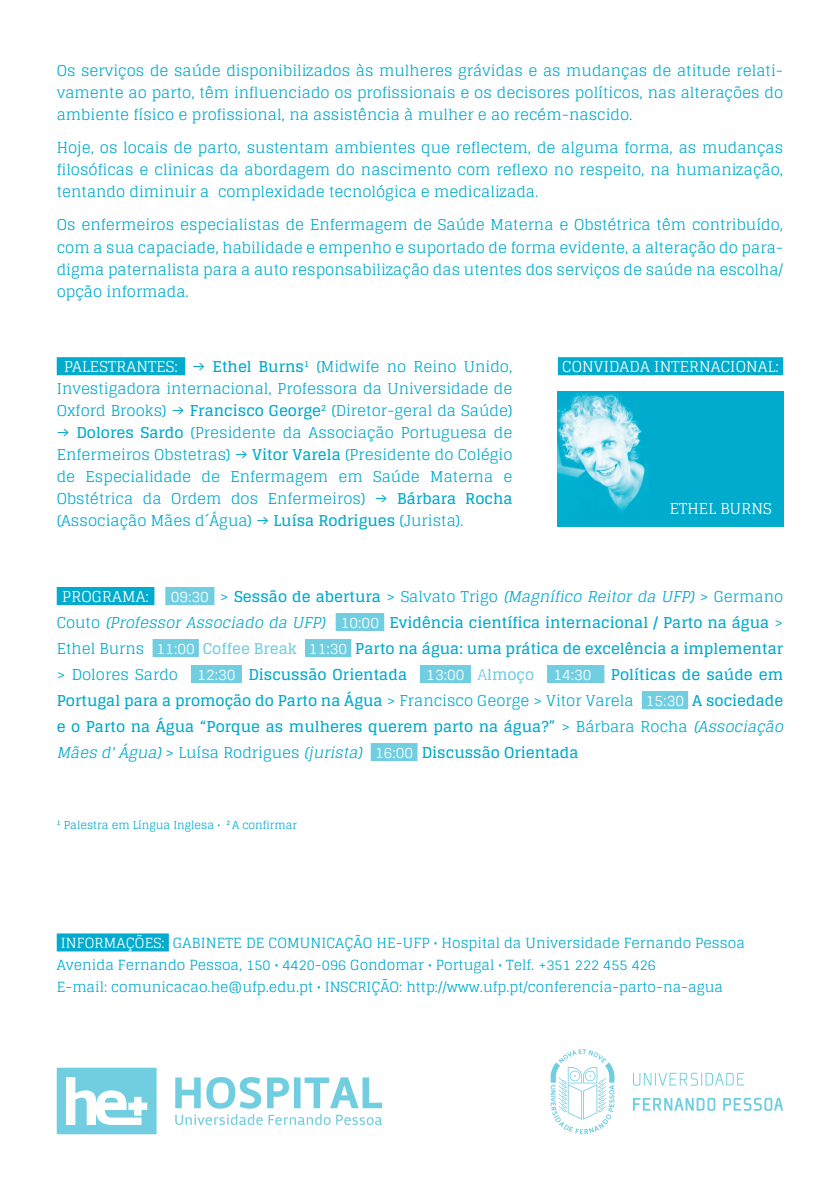
<style>
.page{position:relative;width:840px;height:1191px;background:#fff}
.page>*{position:absolute;margin:0;border:0;box-sizing:border-box;transform-origin:0 0}
.t1{font:15px/22px "Glegoo";color:#00abcd;text-align:justify}
.t2{font:700 15px/26px "Glegoo";color:#00abcd;text-align:justify}
.t3{font:15px "Glegoo";letter-spacing:.01em;color:#fff}
.t4{font:14px/22px "Glegoo";color:#00abcd}
.t5{font:14px "Glegoo";letter-spacing:.01em;color:#fff}
.t6{font:11px "Glegoo";color:#00abcd}
.s1{color:#fff}
.s2{font-weight:700}
.s3{font-weight:400;color:#fff}
.s4{font-weight:400}
.s5{font-weight:400;font-style:italic}
.s6{color:#71cee1}
.s7{font-weight:700;color:#71cee1}
.s8{color:#00abcd}
</style>
<div class="page">
<div style="left:57px;top:587px;width:97px;height:18px;background:#00abcd"></div>
<div style="left:165px;top:587px;width:49px;height:18px;background:#71cee1"></div>
<div style="left:335px;top:613px;width:49px;height:18px;background:#71cee1"></div>
<div style="left:152px;top:639px;width:47px;height:18px;background:#71cee1"></div>
<div style="left:305px;top:639px;width:46px;height:18px;background:#71cee1"></div>
<div style="left:191px;top:665px;width:51px;height:18px;background:#71cee1"></div>
<div style="left:419px;top:665px;width:51px;height:18px;background:#71cee1"></div>
<div style="left:546px;top:665px;width:58px;height:18px;background:#71cee1"></div>
<div style="left:641px;top:691px;width:46px;height:18px;background:#71cee1"></div>
<div style="left:370px;top:743px;width:47px;height:18px;background:#71cee1"></div>
<div style="left:57px;top:933px;width:112px;height:18px;background:#00abcd"></div>
<div style="left:57px;top:357px;width:128px;height:18px;background:#00abcd"></div>
<div style="left:557px;top:391px;width:225px;height:135px;background:#00abcd"></div>
<div style="left:557px;top:357px;width:225px;height:18px;background:#00abcd"></div>
<img style="left:557px;top:393px;width:88px;height:119px">
<svg style="left:550px;top:1049px;width:64px;height:85px"></svg>
<svg style="left:633px;top:1072px;width:110px;height:13px"></svg>
<svg style="left:633px;top:1097px;width:149px;height:13px"></svg>
<svg style="left:57px;top:1067px;width:99px;height:67px"></svg>
<svg style="left:175px;top:1077px;width:207px;height:31px"></svg>
<svg style="left:175px;top:1114px;width:207px;height:11px"></svg>
<p class="t1" style="left:57px;top:60px;width:727px">Os serviços de saúde disponibilizados às mulheres grávidas e as mudanças de atitude relati&shy;vamente ao parto, têm influenciado os profissionais e os decisores políticos, nas alterações do ambiente físico e profissional, na assistência à mulher e ao recém-nascido.</p>
<p class="t1" style="left:57px;top:137px;width:727px">Hoje, os locais de parto, sustentam ambientes que reflectem, de alguma forma, as mudanças filosóficas e clinicas da abordagem do nascimento com reflexo no respeito, na humanização, tentando diminuir a complexidade tecnológica e medicalizada.</p>
<p class="t1" style="left:57px;top:214px;width:727px">Os enfermeiros especialistas de Enfermagem de Saúde Materna e Obstétrica têm contribuído, com a sua capaciade, habilidade e empenho e suportado de forma evidente, a alteração do para&shy;digma paternalista para a auto responsabilização das utentes dos serviços de saúde na escolha/ opção informada.</p>
<p class="t1" style="left:57px;top:356px;width:457px;text-indent:60px"><span class="s1">rantes:</span> → <span class="s2">Ethel Burns</span><sup>1</sup> (Midwife no Reino Unido, Investigadora internacional, Professora da Universidade de Oxford Brooks) → <span class="s2">Francisco George</span><sup>2</sup> (Diretor-geral da Saúde)</p>
<p class="t1" style="left:57px;top:422px;width:457px">→ <span class="s2">Dolores Sardo</span> (Presidente da Associação Portuguesa de Enfermeiros Obstetras) → <span class="s2">Vitor Varela</span> (Presidente do Colégio de Especialidade de Enfermagem em Saúde Materna e Obstétrica da Ordem dos Enfermeiros) → <span class="s2">Bárbara Rocha </span>(Associação Mães d´Água) → <span class="s2">Luísa Rodrigues</span> (Jurista).</p>
<p class="t3" style="left:64px;top:358px;width:28px">Palest</p>
<p class="t3" style="left:562px;top:358px;width:218px">Convidada Inte rnacio nal:</p>
<p class="t3" style="left:669px;top:499px;width:20px">Ethel</p>
<p class="t3" style="left:720px;top:499px;width:51px">Burns</p>
<p class="t2" style="left:57px;top:584px;width:727px;text-indent:114px"><span class="s3">09:30</span> <span class="s4">&gt;</span> Sessão de abertura <span class="s4">&gt; Salvato Trigo</span> <span class="s5">(Magnífico Reitorda UFP)</span><span class="s4">&gt; Germano Couto</span> <span class="s5">(ProfessorAssociado da UFP)</span> <span class="s3">10:00</span> Evidência científica internacional / Parto na água <span class="s4">&gt; Ethel Burns</span> <span class="s3">11:00</span> <span class="s6">Coffee Break</span> <span class="s3">11:30</span> Parto na água: uma prática de excelência a implementar <span class="s4">&gt; Dolores Sardo</span></p>
<p class="t3" style="left:62px;top:588px;width:88px">Programa:</p>
<p class="t2" style="left:57px;top:662px;width:732px;text-align:left;text-indent:553px">Políticas de saúde em Portugal para a promoção do Parto na Água <span class="s4">&gt; Francisco G eorge &gt; Vitor Varela</span> <span class="s3">15:30</span> A sociedade e o Parto na Água “Porque as mulheres querem parto na água?” <span class="s4">&gt; Bárbara Rocha</span> <span class="s5">(Associação Mãesd'Água)</span><span class="s4">&gt; Luísa Rodrigues</span> <span class="s5">(jurista)</span> <span class="s3">16:00</span> Discussão Orientada</p>
<p class="t2" style="left:197px;top:662px;width:211px"><span class="s3">12:30</span> Discussão Orientada</p>
<p class="t3" style="left:426px;top:666px;width:109px">13:00 <span class="s6">A</span><span class="s7">lmoço</span></p>
<p class="t3" style="left:553px;top:666px;width:40px">14:30</p>
<p class="t6" style="left:57px;top:818px;width:242px"><sup>1</sup> Palestra em Língua Inglesa • <sup>2</sup> A confirmar</p>
<p class="t4" style="left:57px;top:932px;width:689px;text-indent:254px">nicação HE-UFP • Hospital da Universidade Fernando Pessoa<br>Avenida Fernando Pessoa, 150 • 4420-096 Gondomar • Portugal • Telf. +351 222 455 426<br>E-mail: comunicacao.he@ufp.edu.pt • INSCRIÇÃO: http://www.ufp.pt/conferencia-parto-na-agua</p>
<p class="t5" style="left:61px;top:935px;width:165px">informações: <span class="s8">Gabinete</span></p>
<p class="t4" style="left:246px;top:932px;width:43px">de Comu</p>
</div>
